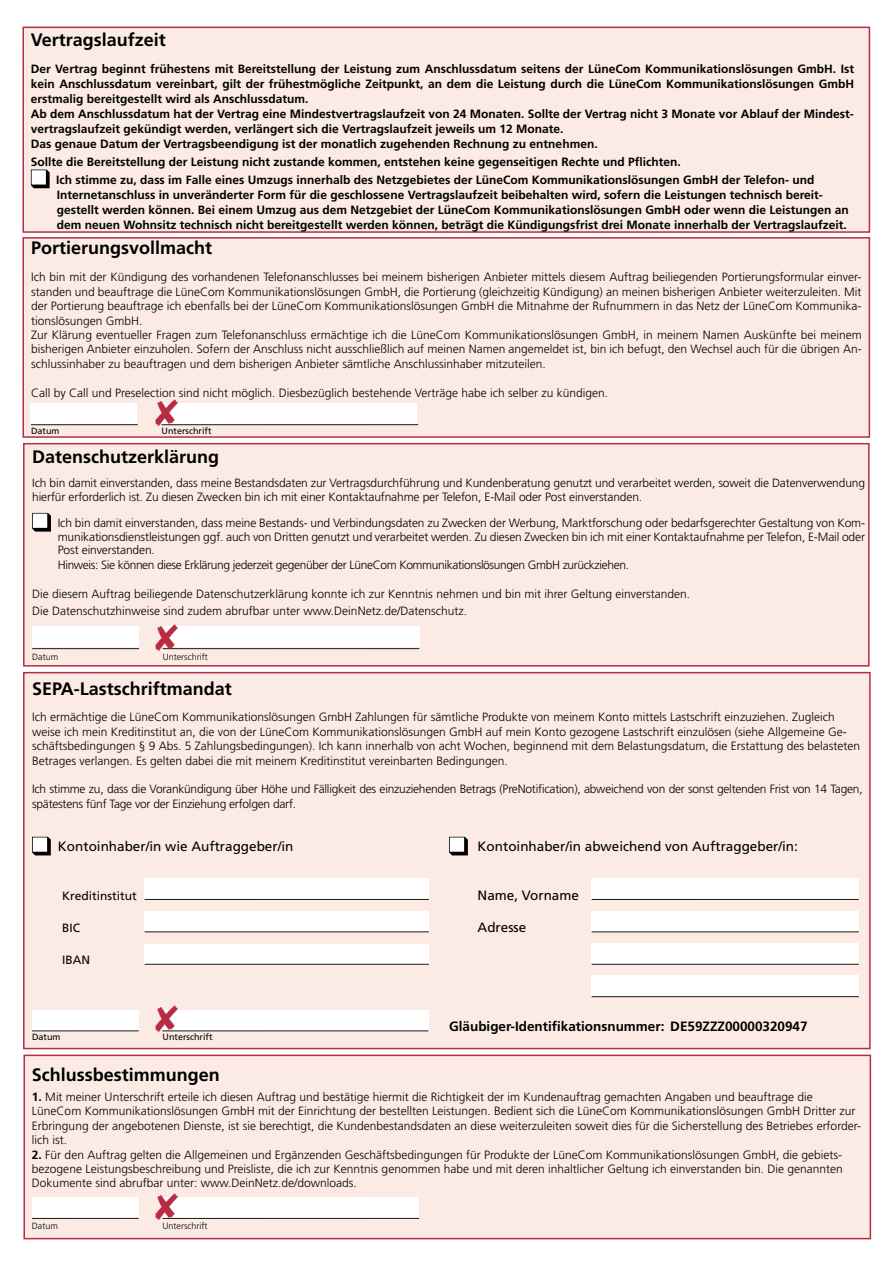
<style>
.page{position:relative;width:893px;height:1263px;background:#fff}
.page>*{position:absolute;margin:0;border:0;box-sizing:border-box;transform-origin:0 0}
.t1{font:700 18px "Frutiger";color:#000}
.t2{font:13.5px "Frutiger";color:#000}
.t3{font:700 13.5px "Frutiger";color:#000}
.t4{font:300 12px/14.4px "Frutiger";color:#000}
.t5{font:700 12px/15px "Frutiger";color:#000}
.t6{font:300 12px/14.4px "Frutiger";letter-spacing:-.02em;color:#000}
.t7{font:300 12px "Frutiger";letter-spacing:-.03em;color:#000}
.t8{font:12px "Frutiger";color:#000}
.t9{font:300 9px "Frutiger";color:#000}
.t10{font:9px "Frutiger";color:#000}
.s1{font-weight:700}
</style>
<div class="page">
<div style="left:23px;top:1054px;width:848px;height:185px;background:#fbebe4;border:2px solid #b72c42"></div>
<div style="left:23px;top:27px;width:847px;height:206px;background:#fbebe4;border:2px solid #b72c42"></div>
<div style="left:23px;top:443px;width:847px;height:223px;background:#fbebe4;border:2px solid #b72c42"></div>
<div style="left:32px;top:626px;width:107px;height:21px;background:#fff"></div>
<div style="left:163px;top:626px;width:256px;height:21px;background:#fff"></div>
<svg style="left:32px;top:513px;width:19px;height:19px"></svg>
<hr style="left:32px;top:648px;width:107px;height:1px;background:#1d171a">
<hr style="left:163px;top:648px;width:256px;height:1px;background:#1d171a">
<svg style="left:31px;top:170px;width:19px;height:18px"></svg>
<div style="left:23px;top:672px;width:848px;height:377px;background:#fbebe4;border:2px solid #b72c42"></div>
<div style="left:23px;top:237px;width:847px;height:201px;background:#fbebe4;border:2px solid #b72c42"></div>
<div style="left:30px;top:403px;width:107px;height:21px;background:#fff"></div>
<div style="left:161px;top:403px;width:256px;height:21px;background:#fff"></div>
<hr style="left:31px;top:424px;width:107px;height:1px;background:#1d171a">
<hr style="left:162px;top:424px;width:256px;height:1px;background:#1d171a">
<div style="left:32px;top:1197px;width:107px;height:21px;background:#fff"></div>
<div style="left:162px;top:1197px;width:257px;height:21px;background:#fff"></div>
<div style="left:145px;top:878px;width:284px;height:21px;background:#fff"></div>
<div style="left:145px;top:911px;width:284px;height:21px;background:#fff"></div>
<div style="left:145px;top:944px;width:284px;height:20px;background:#fff"></div>
<div style="left:32px;top:1010px;width:107px;height:21px;background:#fff"></div>
<div style="left:162px;top:1010px;width:267px;height:21px;background:#fff"></div>
<div style="left:591px;top:878px;width:268px;height:21px;background:#fff"></div>
<div style="left:591px;top:911px;width:268px;height:21px;background:#fff"></div>
<div style="left:591px;top:943px;width:268px;height:21px;background:#fff"></div>
<div style="left:591px;top:975px;width:268px;height:21px;background:#fff"></div>
<svg style="left:32px;top:837px;width:19px;height:18px"></svg>
<svg style="left:449px;top:837px;width:19px;height:18px"></svg>
<hr style="left:145px;top:899px;width:284px;height:1px;background:#1d171a">
<hr style="left:592px;top:899px;width:267px;height:1px;background:#1d171a">
<hr style="left:145px;top:931px;width:284px;height:1px;background:#1d171a">
<hr style="left:592px;top:931px;width:267px;height:1px;background:#1d171a">
<hr style="left:145px;top:964px;width:284px;height:1px;background:#1d171a">
<hr style="left:592px;top:964px;width:267px;height:1px;background:#1d171a">
<hr style="left:592px;top:996px;width:267px;height:1px;background:#1d171a">
<hr style="left:32px;top:1030px;width:107px;height:1px;background:#1d171a">
<hr style="left:162px;top:1030px;width:266px;height:1px;background:#1d171a">
<hr style="left:32px;top:1218px;width:107px;height:1px;background:#1d171a">
<hr style="left:162px;top:1218px;width:257px;height:1px;background:#1d171a">
<svg style="left:160px;top:403px;width:18px;height:23px"></svg>
<svg style="left:162px;top:648px;width:16px;height:2px"></svg>
<svg style="left:162px;top:1030px;width:16px;height:2px"></svg>
<svg style="left:162px;top:1217px;width:16px;height:2px"></svg>
<h1 class="t1" style="left:31px;top:30px;width:137px">Vertragslaufzeit</h1>
<p class="t5" style="left:31px;top:61px;width:825px">Der Vertrag beginnt frühestens mit Bereitstellung der Leistung zum Anschlussdatum seitens der LüneCom Kommunikationslösungen GmbH. Ist kein Anschlussdatum vereinbart, gilt der frühestmögliche Zeitpunkt, an dem die Leistung durch die LüneCom Kommunikationslösungen GmbH erstmalig bereitgestellt wird als Anschlussdatum.<br>Ab dem Anschlussdatum hat der Vertrag eine Mindestvertragslaufzeit von 24 Monaten. Sollte der Vertrag nicht 3 Monate vor Ablauf der Mindest&shy;vertragslaufzeit gekündigt werden, verlängert sich die Vertragslaufzeit jeweils um 12 Monate.<br>Das genaue Datum der Vertragsbeendigung ist der monatlich zugehenden Rechnung zu entnehmen.</p>
<p class="t5" style="left:56px;top:152px;width:760px;line-height:18px;text-indent:-25px">Sollte die Bereitstellung der Leistung nicht zustande kommen, entstehen keine gegenseitigen Rechte und Pflichten.<br>Ich stimme zu, dass im Falle eines Umzugs innerhalb des Netzgebietes der LüneCom Kommunikationslösungen GmbH der Telefon- und</p>
<p class="t5" style="left:57px;top:187px;width:793px">Internetanschluss in unveränderter Form für die geschlossene Vertragslaufzeit beibehalten wird, sofern die Leistungen technisch bereit&shy;gestellt werden können. Bei einem Umzug aus dem Netzgebiet der LüneCom Kommunikationslösungen GmbH oder wenn die Leistungen an dem neuen Wohnsitz technisch nicht bereitgestellt werden können, beträgt die Kündigungsfrist drei Monate innerhalb der Vertragslaufzeit.</p>
<h1 class="t1" style="left:31px;top:238px;width:183px">Portierungsvollmacht</h1>
<p class="t4" style="left:31px;top:270px;width:832px">Ich bin mit der Kündigung des vorhandenen Telefonanschlusses bei meinem bisherigen Anbieter mittels diesem Auftrag beiliegenden Portierungsformular einver&shy;standen und beauftrage die LüneCom Kommunikationslösungen GmbH, die Portierung (gleichzeitig Kündigung) an meinen bisherigen Anbieter weiterzuleiten. Mit der Portierung beauftrage ich ebenfalls bei der LüneCom Kommunikationslösungen GmbH die Mitnahme der Rufnummern in das Netz der LüneCom Kommunika&shy;tionslösungen GmbH.<br>Zur Klärung eventueller Fragen zum Telefonanschluss ermächtige ich die LüneCom Kommunikationslösungen GmbH, in meinem Namen Auskünfte bei meinem bisherigen Anbieter einzuholen. Sofern der Anschluss nicht ausschließlich auf meinen Namen angemeldet ist, bin ich befugt, den Wechsel auch für die übrigen An&shy;schlussinhaber zu beauftragen und dem bisherigen Anbieter sämtliche Anschlussinhaber mitzuteilen.</p>
<p class="t4" style="left:31px;top:385px;width:579px">Call by Call und Preselection sind nicht möglich. Diesbezüglich bestehende Verträge habe ich selber zu kündigen.</p>
<p class="t10" style="left:31px;top:425px;width:30px">Datum</p>
<p class="t10" style="left:162px;top:425px;width:52px">Unterschrift</p>
<h1 class="t1" style="left:32px;top:446px;width:189px">Datenschutzerklärung</h1>
<p class="t4" style="left:32px;top:476px;width:834px;line-height:13.5px">Ich bin damit einverstanden, dass meine Bestandsdaten zur Vertragsdurchführung und Kundenberatung genutzt und verarbeitet werden, soweit die Datenverwendung hierfür erforderlich ist. Zu diesen Zwecken bin ich mit einer Kontaktaufnahme per Telefon, E-Mail oder Post einverstanden.</p>
<p class="t4" style="left:58px;top:516px;width:809px;line-height:13.5px;text-align:justify">Ich bin damit einverstanden, dass meine Bestands- und Verbindungsdaten zu Zwecken der Werbung, Marktforschung oder bedarfsgerechter Gestaltung von Kom&shy;munikationsdienstleistungen ggf. auch von Dritten genutzt und verarbeitet werden. Zu diesen Zwecken bin ich mit einer Kontaktaufnahme per Telefon, E-Mail oder Post einverstanden.</p>
<p class="t7" style="left:58px;top:558px;width:573px">Hinweis: Sie können diese Erklärung jederzeit gegenüber der LüneCom Kommunikationslösungen GmbH zurückziehen.</p>
<p class="t4" style="left:32px;top:586px;width:659px;line-height:16.8px">Die diesem Auftrag beiliegende Datenschutzerklärung konnte ich zur Kenntnis nehmen und bin mit ihrer Geltung einverstanden.<br>Die Datenschutzhinweise sind zudem abrufbar unter www.DeinNetz.de/Datenschutz.</p>
<p class="t9" style="left:32px;top:651px;width:28px">Datum</p>
<p class="t9" style="left:163px;top:651px;width:46px">Unterschrift</p>
<h1 class="t1" style="left:32px;top:678px;width:201px">SEPA-Lastschriftmandat</h1>
<p class="t4" style="left:32px;top:710px;width:830px">Ich ermächtige die LüneCom Kommunikationslösungen GmbH Zahlungen für sämtliche Produkte von meinem Konto mittels Lastschrift einzuziehen. Zugleich weise ich mein Kreditinstitut an, die von der LüneCom Kommunikationslösungen GmbH auf mein Konto gezogene Lastschrift einzulösen (siehe Allgemeine Ge&shy;schäftsbedingungen § 9 Abs. 5 Zahlungsbedingungen). Ich kann innerhalb von acht Wochen, beginnend mit dem Belastungsdatum, die Erstattung des belasteten Betrages verlangen. Es gelten dabei die mit meinem Kreditinstitut vereinbarten Bedingungen.</p>
<p class="t6" style="left:32px;top:782px;width:832px">Ich stimme zu, dass die Vorankündigung über Höhe und Fälligkeit des einzuziehenden Betrags (PreNotification), abweichend von der sonst geltenden Frist von 14 Tagen, spätestens fünf Tage vor der Einziehung erfolgen darf.</p>
<p class="t2" style="left:58px;top:838px;width:237px">Kontoinhaber/in wie Auftraggeber/in</p>
<p class="t2" style="left:478px;top:838px;width:322px">Kontoinhaber/in abweichend von Auftraggeber/in:</p>
<p class="t8" style="left:62px;top:888px;width:76px">Kreditinstitut</p>
<p class="t2" style="left:478px;top:887px;width:103px">Name, Vorname</p>
<p class="t8" style="left:62px;top:921px;width:19px">BIC</p>
<p class="t2" style="left:478px;top:919px;width:50px">Adresse</p>
<p class="t8" style="left:62px;top:953px;width:29px">IBAN</p>
<p class="t3" style="left:449px;top:1018px;width:360px">Gläubiger-Identifikationsnummer: DE59ZZZ00000320947</p>
<p class="t10" style="left:32px;top:1031px;width:30px">Datum</p>
<p class="t10" style="left:163px;top:1031px;width:52px">Unterschrift</p>
<h1 class="t1" style="left:32px;top:1064px;width:189px">Schlussbestimmungen</h1>
<p class="t4" style="left:32px;top:1089px;width:831px"><span class="s1">1.</span> Mit meiner Unterschrift erteile ich diesen Auftrag und bestätige hiermit die Richtigkeit der im Kundenauftrag gemachten Angaben und beauftrage die LüneCom Kommunikationslösungen GmbH mit der Einrichtung der bestellten Leistungen. Bedient sich die LüneCom Kommunikationslösungen GmbH Dritter zur Erbringung der angebotenen Dienste, ist sie berechtigt, die Kundenbestandsdaten an diese weiterzuleiten soweit dies für die Sicherstellung des Betriebes erforder&shy;lich ist.</p>
<p class="t4" style="left:32px;top:1147px;width:812px;text-align:justify"><span class="s1">2.</span> Für den Auftrag gelten die Allgemeinen und Ergänzenden Geschäftsbedingungen für Produkte der LüneCom Kommunikationslösungen GmbH, die gebiets&shy;bezogene Leistungsbeschreibung und Preisliste, die ich zur Kenntnis genommen habe und mit deren inhaltlicher Geltung ich einverstanden bin. Die genannten Dokumente sind abrufbar unter: www.DeinNetz.de/downloads.</p>
<p class="t9" style="left:32px;top:1221px;width:28px">Datum</p>
<p class="t9" style="left:162px;top:1221px;width:46px">Unterschrift</p>
</div>
